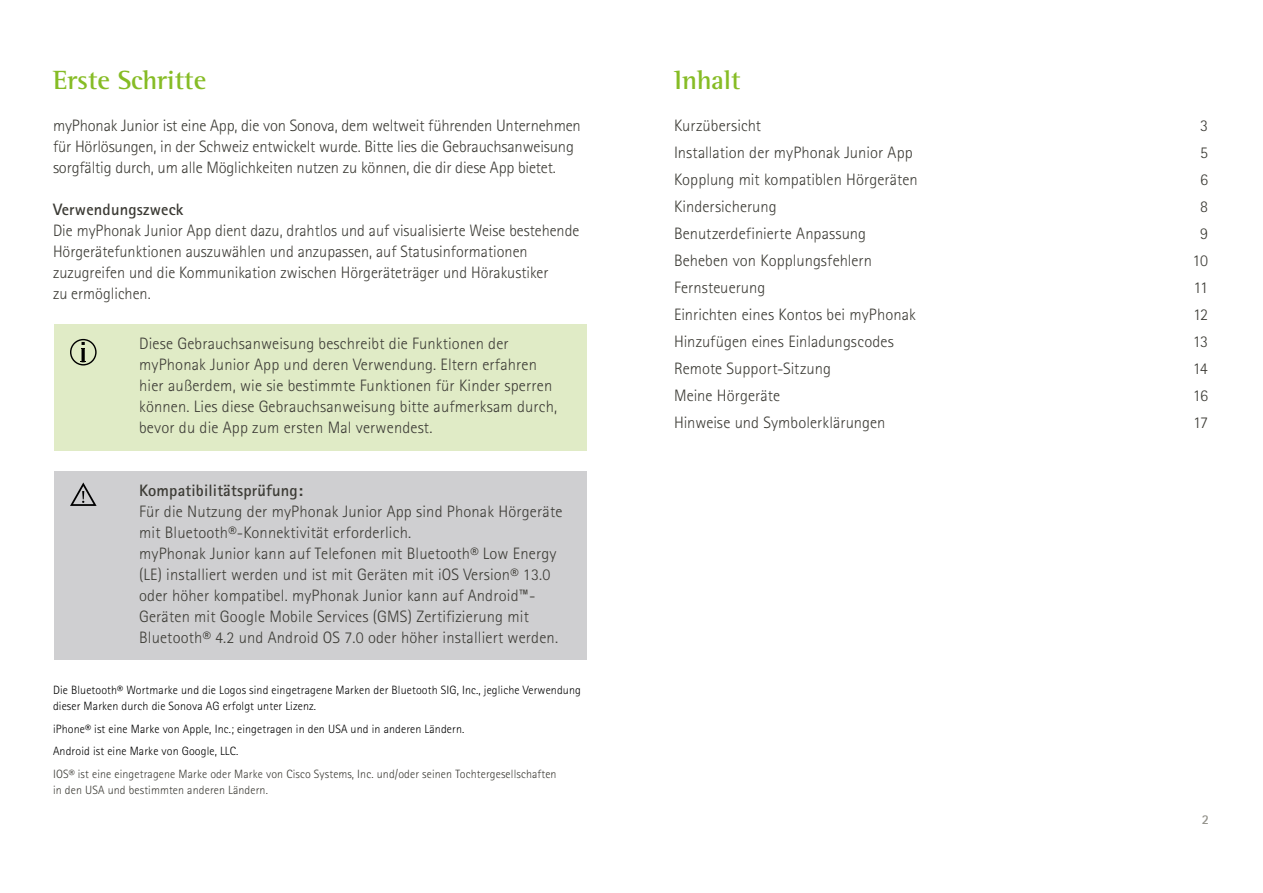
<style>
.page{position:relative;width:1263px;height:893px;background:#fff}
.page>*{position:absolute;margin:0;border:0;box-sizing:border-box;transform-origin:0 0}
.t1{font:700 27px "Rotis Semi Serif Pro";color:#86bc25}
.t2{font:300 16.5px/21px "Rotis Sans Serif Pro";letter-spacing:.005em;color:#3c3b35}
.t3{font:700 16.5px "Rotis Sans Serif Pro";letter-spacing:.01em;color:#3c3b35}
.t4{font:700 13.5px "Rotis Sans Serif Pro";color:#92918a}
.t5{font:300 12px/16.5px "Rotis Sans Serif Pro";letter-spacing:.01em;color:#000}
.t6{font:300 12px/16.5px "Rotis Sans Serif Pro";letter-spacing:.01em;color:#3c3b35}
</style>
<div class="page">
<div style="left:54px;top:471px;width:532px;height:189px;background:#cfcfd1"></div>
<svg style="left:70px;top:482px;width:27px;height:24px"></svg>
<div style="left:54px;top:324px;width:533px;height:126px;background:#e0ebc6"></div>
<svg style="left:70px;top:339px;width:27px;height:26px"></svg>
<h1 class="t1" style="left:53px;top:63px;width:155px">Erste Schritte</h1>
<p class="t2" style="left:53px;top:115px;width:529px">myPhonak Junior ist eine App, die von Sonova, dem weltweit führenden Unternehmen für Hörlösungen, in der Schweiz entwickelt wurde. Bitte lies die Gebrauchsanweisung sorgfältig durch, um alle Möglichkeiten nutzen zu können, die dir diese App bietet.</p>
<p class="t3" style="left:53px;top:199px;width:132px">Verwendungszweck</p>
<p class="t2" style="left:53px;top:220px;width:528px">Die myPhonak Junior App dient dazu, drahtlos und auf visualisierte Weise bestehende Hörgerätefunktionen auszuwählen und anzupassen, auf Statusinformationen zuzugreifen und die Kommunikation zwischen Hörgeräteträger und Hörakustiker<br>zu ermöglichen.</p>
<p class="t2" style="left:139px;top:333px;width:420px">Diese Gebrauchsanweisung beschreibt die Funktionen der myPhonak Junior App und deren Verwendung. Eltern erfahren hier außerdem, wie sie bestimmte Funktionen für Kinder sperren können. Lies diese Gebrauchsanweisung bitte aufmerksam durch, bevor du die App zum ersten Mal verwendest.</p>
<p class="t3" style="left:139px;top:480px;width:165px">Kompatibilitätsprüfung:</p>
<p class="t2" style="left:139px;top:501px;width:425px">Für die Nutzung der myPhonak Junior App sind Phonak Hörgeräte mit Bluetooth®-Konnektivität erforderlich.<br>myPhonak Junior kann auf Telefonen mit Bluetooth® Low Energy (LE) installiert werden und ist mit Geräten mit iOS Version® 13.0 oder höher kompatibel. myPhonak Junior kann auf Android™- Geräten mit Google Mobile Services (GMS) Zertifizierung mit Bluetooth® 4.2 und Android OS 7.0 oder höher installiert werden.</p>
<p class="t5" style="left:53px;top:682px;width:529px">Die Bluetooth® Wortmarke und die Logos sind eingetragene Marken der Bluetooth SIG, Inc., jegliche Verwendung dieser Marken durch die Sonova AG erfolgt unter Lizenz.</p>
<p class="t5" style="left:53px;top:718px;width:413px;line-height:22.5px">iPhone® ist eine Marke von Apple, Inc.; eingetragen in den USA und in anderen Ländern.<br>Android ist eine Marke von Google, LLC.</p>
<p class="t6" style="left:53px;top:766px;width:505px">IOS® ist eine eingetragene Marke oder Marke von Cisco Systems, Inc. und/oder seinen Tochtergesellschaften in den USA und bestimmten anderen Ländern.</p>
<h1 class="t1" style="left:674px;top:63px;width:68px">Inhalt</h1>
<p class="t2" style="left:674px;top:115px;width:89px">Kurzübersicht</p>
<p class="t2" style="left:1200px;top:115px;width:9px">3</p>
<p class="t2" style="left:674px;top:142px;width:240px">Installation der myPhonak Junior App</p>
<p class="t2" style="left:1200px;top:142px;width:9px">5</p>
<p class="t2" style="left:674px;top:169px;width:245px">Kopplung mit kompatiblen Hörgeräten</p>
<p class="t2" style="left:1200px;top:169px;width:9px">6</p>
<p class="t2" style="left:674px;top:196px;width:104px">Kindersicherung</p>
<p class="t2" style="left:1200px;top:196px;width:9px">8</p>
<p class="t2" style="left:674px;top:223px;width:194px">Benutzerdefinierte Anpassung</p>
<p class="t2" style="left:1200px;top:223px;width:9px">9</p>
<p class="t2" style="left:674px;top:250px;width:200px">Beheben von Kopplungsfehlern</p>
<p class="t2" style="left:1192px;top:250px;width:17px">10</p>
<p class="t2" style="left:674px;top:277px;width:93px">Fernsteuerung</p>
<p class="t2" style="left:1193px;top:277px;width:16px">11</p>
<p class="t2" style="left:674px;top:304px;width:243px">Einrichten eines Kontos bei myPhonak</p>
<p class="t2" style="left:1193px;top:304px;width:17px">12</p>
<p class="t2" style="left:674px;top:331px;width:222px">Hinzufügen eines Einladungscodes</p>
<p class="t2" style="left:1193px;top:331px;width:17px">13</p>
<p class="t2" style="left:674px;top:358px;width:158px">Remote Support-Sitzung</p>
<p class="t2" style="left:1193px;top:358px;width:17px">14</p>
<p class="t2" style="left:674px;top:385px;width:108px">Meine Hörgeräte</p>
<p class="t2" style="left:1193px;top:385px;width:17px">16</p>
<p class="t2" style="left:674px;top:412px;width:213px">Hinweise und Symbolerklärungen</p>
<p class="t2" style="left:1193px;top:412px;width:17px">17</p>
<p class="t4" style="left:1202px;top:811px;width:9px">2</p>
</div>
